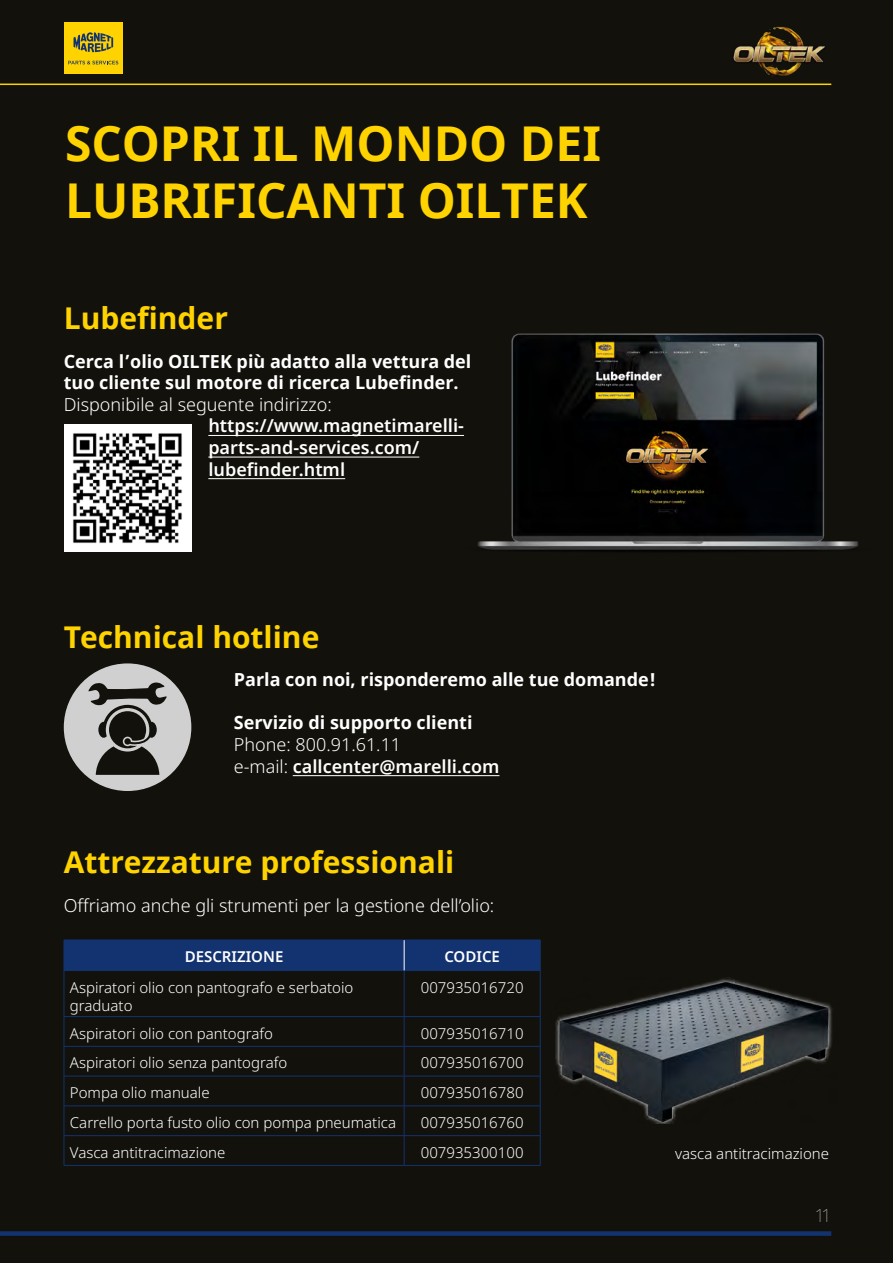
<style>
.page{position:relative;width:893px;height:1263px;background:#12110c}
.page>*{position:absolute;margin:0;border:0;box-sizing:border-box;transform-origin:0 0}
.t1{font:700 48px/57.6px "Noto Sans";color:#ffd300}
.t2{font:700 30px "Noto Sans";color:#ffd300}
.P1{font:700 18px/21.6px "Noto Sans";color:#fff}
.P1-2{font:300 18px "Noto Sans";color:#fff}
.P1-3{font:600 18px/21.6px "Noto Sans";color:#fff}
.t3{font:100 18px "Noto Sans";color:#d0d0d0}
.P1-4{font:300 15px "Noto Sans";color:#fff}
.P2_tab{font:300 15px/18px "Noto Sans";color:#fff}
.Infografica{font:300 15px "Noto Sans";color:#fff}
.t4{font:600 15px "Noto Sans";color:#fff}
.s1{font-weight:300}
</style>
<div class="page">
<img style="left:477px;top:333px;width:382px;height:219px">
<img style="left:555px;top:977px;width:277px;height:146px">
<svg style="left:64px;top:663px;width:127px;height:128px"></svg>
<div style="left:64px;top:424px;width:127px;height:127px;background:#fff"></div>
<img style="left:72px;top:433px;width:110px;height:110px">
<hr style="left:208px;top:435px;width:256px;height:1px;background:#fff">
<hr style="left:208px;top:457px;width:211px;height:1px;background:#fff">
<hr style="left:208px;top:478px;width:137px;height:1px;background:#fff">
<hr style="left:293px;top:775px;width:206px;height:1px;background:#fff">
<div style="left:65px;top:941px;width:475px;height:29px;background:#133370"></div>
<hr style="left:540px;top:940px;width:1px;height:30px;background:#133370">
<hr style="left:64px;top:940px;width:340px;height:1px;background:#133370">
<hr style="left:64px;top:940px;width:1px;height:30px;background:#133370">
<hr style="left:64px;top:970px;width:340px;height:1px;background:#133370">
<hr style="left:64px;top:971px;width:1px;height:45px;background:#133370">
<hr style="left:404px;top:971px;width:1px;height:45px;background:#133370">
<hr style="left:540px;top:971px;width:1px;height:45px;background:#133370">
<hr style="left:64px;top:1016px;width:340px;height:1px;background:#133370">
<svg style="left:64px;top:1017px;width:1px;height:29px"></svg>
<hr style="left:404px;top:1016px;width:136px;height:1px;background:#133370">
<svg style="left:404px;top:1017px;width:1px;height:29px"></svg>
<svg style="left:540px;top:1017px;width:1px;height:29px"></svg>
<hr style="left:64px;top:1046px;width:340px;height:1px;background:#133370">
<hr style="left:64px;top:1046px;width:1px;height:30px;background:#133370">
<hr style="left:404px;top:1046px;width:136px;height:1px;background:#133370">
<hr style="left:404px;top:1046px;width:1px;height:30px;background:#133370">
<hr style="left:540px;top:1046px;width:1px;height:30px;background:#133370">
<hr style="left:64px;top:1076px;width:340px;height:1px;background:#133370">
<hr style="left:64px;top:1076px;width:1px;height:30px;background:#133370">
<hr style="left:404px;top:1076px;width:136px;height:1px;background:#133370">
<hr style="left:404px;top:1076px;width:1px;height:30px;background:#133370">
<hr style="left:540px;top:1076px;width:1px;height:30px;background:#133370">
<hr style="left:64px;top:1105px;width:340px;height:1px;background:#133370">
<hr style="left:404px;top:1105px;width:136px;height:1px;background:#133370">
<hr style="left:64px;top:1135px;width:340px;height:1px;background:#133370">
<svg style="left:64px;top:1106px;width:1px;height:59px"></svg>
<hr style="left:404px;top:1135px;width:136px;height:1px;background:#133370">
<svg style="left:404px;top:1106px;width:1px;height:59px"></svg>
<svg style="left:540px;top:1106px;width:1px;height:59px"></svg>
<hr style="left:64px;top:1165px;width:340px;height:1px;background:#133370">
<hr style="left:404px;top:1165px;width:136px;height:1px;background:#133370">
<hr style="left:404px;top:940px;width:136px;height:1px;background:#133370">
<hr style="left:404px;top:970px;width:136px;height:1px;background:#133370">
<hr style="left:404px;top:940px;width:1px;height:30px;background:#fff">
<div style="left:64px;top:23px;width:59px;height:51px;background:#ffd300"></div>
<svg style="left:74px;top:32px;width:39px;height:20px"></svg>
<svg style="left:68px;top:61px;width:50px;height:3px"></svg>
<hr style="left:0;top:84px;width:831px;height:1px;background:#ffd300">
<img style="left:733px;top:26px;width:92px;height:51px">
<div style="left:0;top:1231px;width:831px;height:5px;background:#133370"></div>
<h2 class="t1" style="left:65px;top:116px;width:537px">SCOPRI IL MONDO DEI<br>LUBRIFICANTI OILTEK</h2>
<h4 class="t2" style="left:64px;top:297px;width:166px">Lubefinder</h4>
<p class="P1" style="left:64px;top:351px;width:409px">Cerca l’olio OILTEK più adatto alla vettura del tuo cliente sul motore di ricerca Lubefinder.</p>
<p class="P1-2" style="left:64px;top:392px;width:270px">Disponibile al seguente indirizzo:</p>
<p class="P1-3" style="left:208px;top:416px;width:257px">https://www.magnetimarelli&shy;parts-and-services.com/ lubefinder.html</p>
<h4 class="t2" style="left:64px;top:615px;width:257px">Technical hotline</h4>
<p class="P1" style="left:234px;top:669px;width:424px">Parla con noi, risponderemo alle tue domande!</p>
<p class="P1" style="left:234px;top:712px;width:240px">Servizio di supporto clienti</p>
<p class="P1-2" style="left:234px;top:732px;width:169px">Phone: 800.91.61.11</p>
<p class="P1-3" style="left:234px;top:756px;width:267px"><span class="s1">e-mail:</span> callcenter@marelli.com</p>
<h4 class="t2" style="left:64px;top:841px;width:392px">Attrezzature professionali</h4>
<p class="P1-2" style="left:64px;top:893px;width:432px">Offriamo anche gli strumenti per la gestione dell’olio:</p>
<p class="t4" style="left:185px;top:946px;width:100px">DESCRIZIONE</p>
<p class="t4" style="left:444px;top:946px;width:57px">CODICE</p>
<p class="P2_tab" style="left:70px;top:978px;width:285px">Aspiratori olio con pantografo e serbatoio graduato</p>
<p class="P1-4" style="left:421px;top:976px;width:104px">007935016720</p>
<p class="P1-4" style="left:70px;top:1023px;width:204px">Aspiratori olio con pantografo</p>
<p class="P1-4" style="left:421px;top:1023px;width:104px">007935016710</p>
<p class="P1-4" style="left:70px;top:1052px;width:219px">Aspiratori olio senza pantografo</p>
<p class="P1-4" style="left:421px;top:1052px;width:104px">007935016700</p>
<p class="P1-4" style="left:70px;top:1082px;width:141px">Pompa olio manuale</p>
<p class="P1-4" style="left:421px;top:1082px;width:104px">007935016780</p>
<p class="P1-4" style="left:70px;top:1112px;width:328px">Carrello porta fusto olio con pompa pneumatica</p>
<p class="P1-4" style="left:421px;top:1112px;width:104px">007935016760</p>
<p class="P1-4" style="left:70px;top:1142px;width:157px">Vasca antitracimazione</p>
<p class="P1-4" style="left:421px;top:1142px;width:104px">007935300100</p>
<p class="Infografica" style="left:675px;top:1143px;width:156px">vasca antitracimazione</p>
<p class="t3" style="left:816px;top:1203px;width:15px">11</p>
</div>
